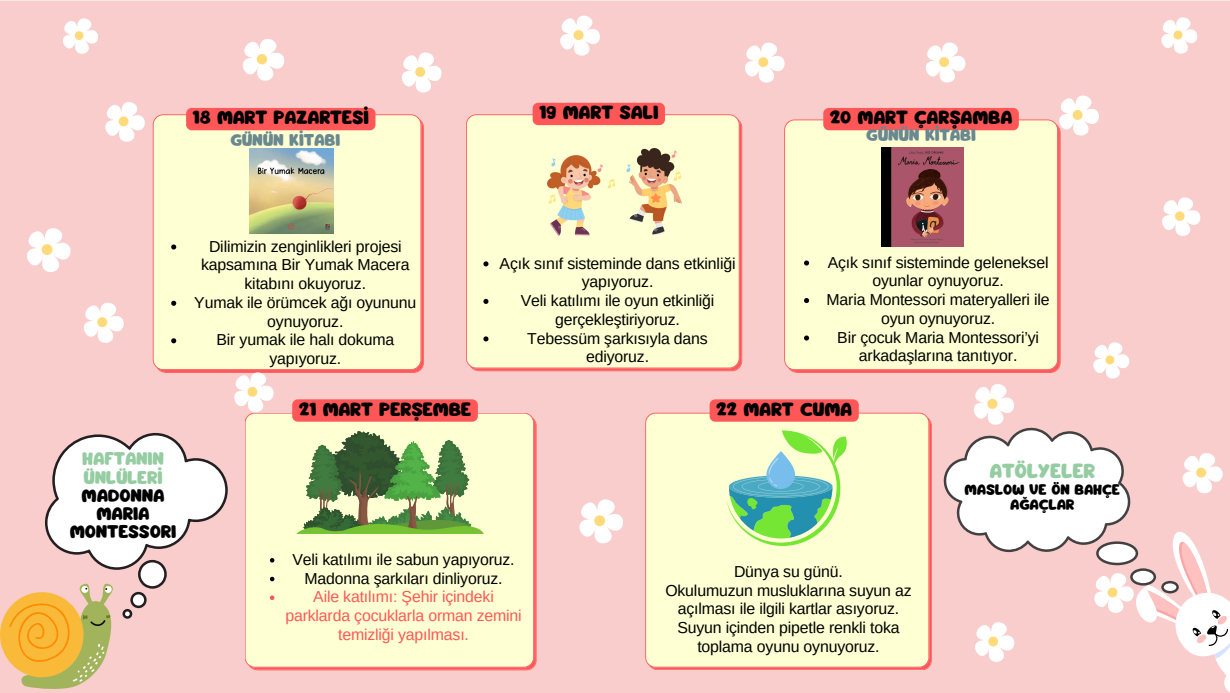
<style>
.page{position:relative;width:1230px;height:693px;background:#fff}
.page>*{position:absolute;margin:0;border:0;box-sizing:border-box;transform-origin:0 0}
.t1{font:17.6px "Mango";letter-spacing:-.01em;color:#95cca2}
.t2{font:16.5px "Mango";letter-spacing:-.01em;color:#000}
.t3{font:15.9px/18.8px "Arimo";letter-spacing:-.01em;color:#000;text-align:center}
.t4{font:15.9px/18.8px "Arimo";letter-spacing:-.01em;color:#ff5757;text-align:center}
.t5{font:15.7px/18.1px "Mango";letter-spacing:-.01em;color:#000;text-align:center}
.t6{font:14.6px "Mango";letter-spacing:-.01em;color:#6a8890}
.t7{font:12.9px/14.8px "Mango";letter-spacing:-.01em;color:#000;text-align:center}
.s1{color:#95cca2}
</style>
<div class="page">
<div style="left:0;top:1px;width:1230px;height:692px;background:#f8cdcc"></div>
<svg style="left:1048px;top:85px;width:58px;height:59px"></svg>
<div style="left:153px;top:114px;width:271px;height:259px;background:#feffd3"></div>
<svg style="left:231px;top:27px;width:61px;height:63px"></svg>
<svg style="left:914px;top:32px;width:59px;height:59px"></svg>
<svg style="left:1151px;top:187px;width:56px;height:57px"></svg>
<svg style="left:53px;top:9px;width:51px;height:52px"></svg>
<svg style="left:567px;top:487px;width:64px;height:66px"></svg>
<svg style="left:72px;top:292px;width:59px;height:59px"></svg>
<svg style="left:14px;top:216px;width:64px;height:65px"></svg>
<div style="left:466px;top:114px;width:276px;height:257px;background:#feffd3"></div>
<div style="left:784px;top:119px;width:277px;height:254px;background:#feffd3"></div>
<div style="left:245px;top:413px;width:291px;height:257px;background:#feffd3"></div>
<div style="left:645px;top:413px;width:287px;height:257px;background:#feffd3"></div>
<svg style="left:223px;top:362px;width:58px;height:59px"></svg>
<svg style="left:94px;top:91px;width:58px;height:59px"></svg>
<svg style="left:390px;top:42px;width:59px;height:59px"></svg>
<svg style="left:1151px;top:7px;width:53px;height:54px"></svg>
<svg style="left:733px;top:32px;width:59px;height:59px"></svg>
<svg style="left:548px;top:5px;width:59px;height:59px"></svg>
<svg style="left:943px;top:332px;width:287px;height:361px"></svg>
<svg style="left:0;top:430px;width:230px;height:260px"></svg>
<img style="left:881px;top:147px;width:83px;height:99px">
<img style="left:250px;top:149px;width:84px;height:85px">
<svg style="left:726px;top:430px;width:125px;height:116px;background:#aedfb0"></svg>
<svg style="left:296px;top:430px;width:188px;height:104px;background:#95b37a"></svg>
<img style="left:547px;top:149px;width:134px;height:87px">
<div style="left:186px;top:108px;width:189px;height:22px;background:#ff5757;border-radius:6px"></div>
<div style="left:533px;top:103px;width:132px;height:22px;background:#ff5757;border-radius:6px"></div>
<div style="left:710px;top:399px;width:149px;height:23px;background:#ff5757;border-radius:6px"></div>
<div style="left:292px;top:399px;width:186px;height:23px;background:#ff5757;border-radius:6px"></div>
<div style="left:823px;top:108px;width:196px;height:22px;background:#ff5757;border-radius:6px"></div>
<svg style="left:171px;top:244px;width:5px;height:6px"></svg>
<svg style="left:171px;top:301px;width:5px;height:5px"></svg>
<svg style="left:171px;top:338px;width:5px;height:5px"></svg>
<svg style="left:804px;top:260px;width:5px;height:6px"></svg>
<svg style="left:804px;top:298px;width:5px;height:5px"></svg>
<svg style="left:804px;top:336px;width:5px;height:5px"></svg>
<svg style="left:270px;top:558px;width:4px;height:5px"></svg>
<svg style="left:270px;top:577px;width:4px;height:4px"></svg>
<svg style="left:270px;top:596px;width:4px;height:4px"></svg>
<svg style="left:483px;top:261px;width:5px;height:5px"></svg>
<svg style="left:483px;top:299px;width:5px;height:5px"></svg>
<svg style="left:483px;top:336px;width:5px;height:5px"></svg>
<p class="t2" style="left:193px;top:110px;width:178px">18 MART PAZARTESİ</p>
<p class="t2" style="left:539px;top:105px;width:121px">19 MART SALI</p>
<p class="t6" style="left:230px;top:134px;width:111px">GÜNÜN KİTABI</p>
<p class="t2" style="left:830px;top:110px;width:184px">20 MART ÇARŞAMBA</p>
<p class="t6" style="left:866px;top:129px;width:111px">GÜNÜN KİTABI</p>
<h1 class="t5" style="left:70px;top:451px;width:108px"><span class="s1">HAFTANIN<br>ÜNLÜLERİ<br></span>MADONNA<br>MARIA<br>MONTESSORI</h1>
<h1 class="t3" style="left:201px;top:237px;width:210px">Dilimizin zenginlikleri projesi kapsamına Bir Yumak Macera kitabını okuyoruz.</h1>
<h1 class="t3" style="left:194px;top:293px;width:224px">Yumak ile örümcek ağı oyununu oynuyoruz.</h1>
<h3 class="t3" style="left:216px;top:331px;width:179px">Bir yumak ile halı dokuma yapıyoruz.</h3>
<p class="t3" style="left:500px;top:254px;width:237px">Açık sınıf sisteminde dans etkinliği yapıyoruz.</p>
<p class="t3" style="left:521px;top:291px;width:195px">Veli katılımı ile oyun etkinliği gerçekleştiriyoruz.</p>
<p class="t3" style="left:527px;top:329px;width:182px">Tebessüm şarkısıyla dans ediyoruz.</p>
<p class="t3" style="left:828px;top:253px;width:222px">Açık sınıf sisteminde geleneksel oyunlar oynuyoruz.</p>
<p class="t3" style="left:827px;top:290px;width:225px">Maria Montessori materyalleri ile oyun oynuyoruz.</p>
<p class="t3" style="left:837px;top:328px;width:203px">Bir çocuk Maria Montessori’yi arkadaşlarına tanıtıyor.</p>
<p class="t2" style="left:299px;top:402px;width:174px">21 MART PERŞEMBE</p>
<p class="t2" style="left:716px;top:402px;width:138px">22 MART CUMA</p>
<p class="t3" style="left:293px;top:550px;width:224px">Veli katılımı ile sabun yapıyoruz.</p>
<h3 class="t3" style="left:304px;top:569px;width:200px">Madonna şarkıları dinliyoruz.</h3>
<p class="t4" style="left:285px;top:587px;width:238px">Aile katılımı: Şehir içindeki parklarda çocuklarla orman zemini temizliği yapılması.</p>
<p class="t3" style="left:665px;top:562px;width:248px">Dünya su günü.<br>Okulumuzun musluklarına suyun az açılması ile ilgili kartlar asıyoruz.<br>Suyun içinden pipetle renkli toka toplama oyunu oynuyoruz.</p>
<p class="t1" style="left:990px;top:464px;width:107px">ATÖLYELER</p>
<p class="t7" style="left:965px;top:483px;width:157px">MASLOW VE ÖN BAHÇE<br>AĞAÇLAR</p>
</div>
